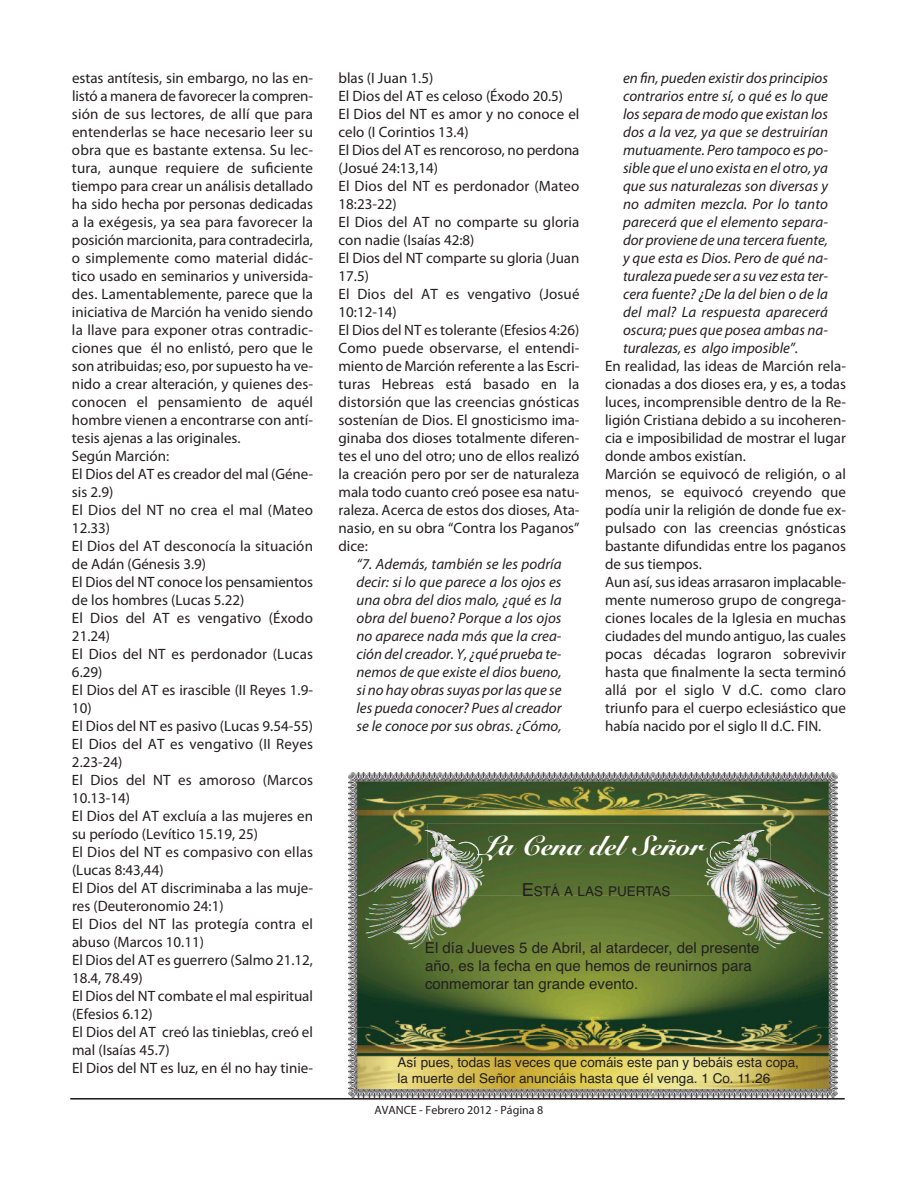
<style>
.page{position:relative;width:918px;height:1188px;background:#fff}
.page>*{position:absolute;margin:0;border:0;box-sizing:border-box;transform-origin:0 0}
.t1{font:900 27px "Tango Script Black S Si";color:#fff}
.t2{font:15px/18px "Myriad Pro";color:#231f20}
.t3{font:italic 15px/18px "Myriad Pro";color:#231f20;text-align:justify}
.t4{font:15px/18px "Helvetica";color:#231f20}
.t5{font:13.5px/16.2px "Helvetica";color:#231f20}
.t6{font:12px "Myriad Pro";color:#231f20}
.s1{font-size:18px}
</style>
<div class="page">
<img style="left:348px;top:772px;width:490px;height:326px">
<img style="left:484px;top:885px;width:221px;height:11px">
<hr style="left:70px;top:1098px;width:774px;height:1px;background:#231f20">
<hr style="left:70px;top:1099px;width:774px;height:1px;background:#231f20">
<img style="left:771px;top:830px;width:60px;height:66px">
<img style="left:366px;top:875px;width:118px;height:74px">
<img style="left:427px;top:824px;width:344px;height:61px">
<img style="left:705px;top:830px;width:66px;height:66px">
<img style="left:427px;top:830px;width:57px;height:66px">
<p class="t3" style="left:623px;top:70px;width:207px">en fin, pueden existir dos principios contrarios entre sí, o qué es lo que los separa de modo que existan los dos a la vez, ya que se destruirían mutuamente. Pero tampoco es po&shy;sible que el uno exista en el otro, ya que sus naturalezas son diversas y no admiten mezcla. Por lo tanto parecerá que el elemento separa&shy;dor proviene de una tercera fuente, y que esta es Dios. Pero de qué na&shy;turaleza puede ser a su vez esta ter&shy;cera fuente? ¿De la del bien o de la del mal? La respuesta aparecerá oscura; pues que posea ambas na&shy;turalezas, es algo imposible”.</p>
<p class="t2" style="left:605px;top:358px;width:243px">En realidad, las ideas de Marción rela&shy;cionadas a dos dioses era, y es, a todas luces, incomprensible dentro de la Re&shy;ligión Cristiana debido a su incoheren&shy;cia e imposibilidad de mostrar el lugar donde ambos existían.<br>Marción se equivocó de religión, o al menos, se equivocó creyendo que podía unir la religión de donde fue ex&shy;pulsado con las creencias gnósticas bastante difundidas entre los paganos de sus tiempos.<br>Aun así, sus ideas arrasaron implacable&shy;mente numeroso grupo de congrega&shy;ciones locales de la Iglesia en muchas ciudades del mundo antiguo, las cuales pocas décadas lograron sobrevivir hasta que finalmente la secta terminó allá por el siglo V d.C. como claro triunfo para el cuerpo eclesiástico que había nacido por el siglo II d.C. FIN.</p>
<p class="t2" style="left:72px;top:70px;width:243px">estas antítesis, sin embargo, no las en&shy;listó a manera de favorecer la compren&shy;sión de sus lectores, de allí que para entenderlas se hace necesario leer su obra que es bastante extensa. Su lec&shy;tura, aunque requiere de suficiente tiempo para crear un análisis detallado ha sido hecha por personas dedicadas a la exégesis, ya sea para favorecer la posición marcionita, para contradecirla, o simplemente como material didác&shy;tico usado en seminarios y universida&shy;des. Lamentablemente, parece que la iniciativa de Marción ha venido siendo la llave para exponer otras contradic&shy;ciones que él no enlistó, pero que le son atribuidas; eso, por supuesto ha ve&shy;nido a crear alteración, y quienes des&shy;conocen el pensamiento de aquél hombre vienen a encontrarse con antí&shy;tesis ajenas a las originales.<br>Según Marción:<br>El Dios del AT es creador del mal (Géne&shy;sis 2.9)<br>El Dios del NT no crea el mal (Mateo<br>12.33)<br>El Dios del AT desconocía la situación de Adán (Génesis 3.9)<br>El Dios del NT conoce los pensamientos de los hombres (Lucas 5.22)<br>El Dios del AT es vengativo (Éxodo<br>21.24)<br>El Dios del NT es perdonador (Lucas<br>6.29)<br>El Dios del AT es irascible (II Reyes 1.9-<br>10)<br>El Dios del NT es pasivo (Lucas 9.54-55)<br>El Dios del AT es vengativo (II Reyes<br>2.23-24)<br>El Dios del NT es amoroso (Marcos<br>10.13-14)<br>El Dios del AT excluía a las mujeres en su período (Levítico 15.19, 25)<br>El Dios del NT es compasivo con ellas (Lucas 8:43,44)<br>El Dios del AT discriminaba a las muje&shy;res (Deuteronomio 24:1)<br>El Dios del NT las protegía contra el abuso (Marcos 10.11)<br>El Dios del AT es guerrero (Salmo 21.12,<br>18.4, 78.49)<br>El Dios del NT combate el mal espiritual (Efesios 6.12)<br>El Dios del AT creó las tinieblas, creó el mal (Isaías 45.7)<br>El Dios del NT es luz, en él no hay tinie-</p>
<p class="t2" style="left:339px;top:70px;width:243px">blas (I Juan 1.5)<br>El Dios del AT es celoso (Éxodo 20.5)<br>El Dios del NT es amor y no conoce el celo (I Corintios 13.4)<br>El Dios del AT es rencoroso, no perdona (Josué 24:13,14)<br>El Dios del NT es perdonador (Mateo<br>18:23-22)<br>El Dios del AT no comparte su gloria con nadie (Isaías 42:8)<br>El Dios del NT comparte su gloria (Juan<br>17.5)<br>El Dios del AT es vengativo (Josué<br>10:12-14)<br>El Dios del NT es tolerante (Efesios 4:26)<br>Como puede observarse, el entendi&shy;miento de Marción referente a las Escri&shy;turas Hebreas está basado en la distorsión que las creencias gnósticas sostenían de Dios. El gnosticismo ima&shy;ginaba dos dioses totalmente diferen&shy;tes el uno del otro; uno de ellos realizó la creación pero por ser de naturaleza mala todo cuanto creó posee esa natu&shy;raleza. Acerca de estos dos dioses, Ata&shy;nasio, en su obra “Contra los Paganos” dice:</p>
<p class="t3" style="left:357px;top:556px;width:207px">“7. Además, también se les podría decir: si lo que parece a los ojos es una obra del dios malo, ¿qué es la obra del bueno? Porque a los ojos no aparece nada más que la crea&shy;ción del creador. Y,¿qué prueba te&shy;nemos de que existe el dios bueno, si no hay obrassuyas porlas que se les pueda conocer? Pues al creador se le conoce por sus obras. ¿Cómo,</p>
<h1 class="t1" style="left:481px;top:829px;width:224px">La Cena del Señor</h1>
<p class="t5" style="left:522px;top:883px;width:150px"><span class="s1">E</span>STÁ A LAS PUERTAS</p>
<p class="t4" style="left:425px;top:939px;width:336px">El día Jueves 5 de Abril, al atardecer, del presente año, es la fecha en que hemos de reunirnos para conmemorar tan grande evento.</p>
<p class="t5" style="left:398px;top:1054px;width:403px">Así pues, todas las veces que comáis este pan y bebáis esta copa, la muerte del Señor anunciáis hasta que él venga. 1 Co. 11.26</p>
<p class="t6" style="left:375px;top:1105px;width:170px">AVANCE - Febrero 2012 - Página 8</p>
</div>
